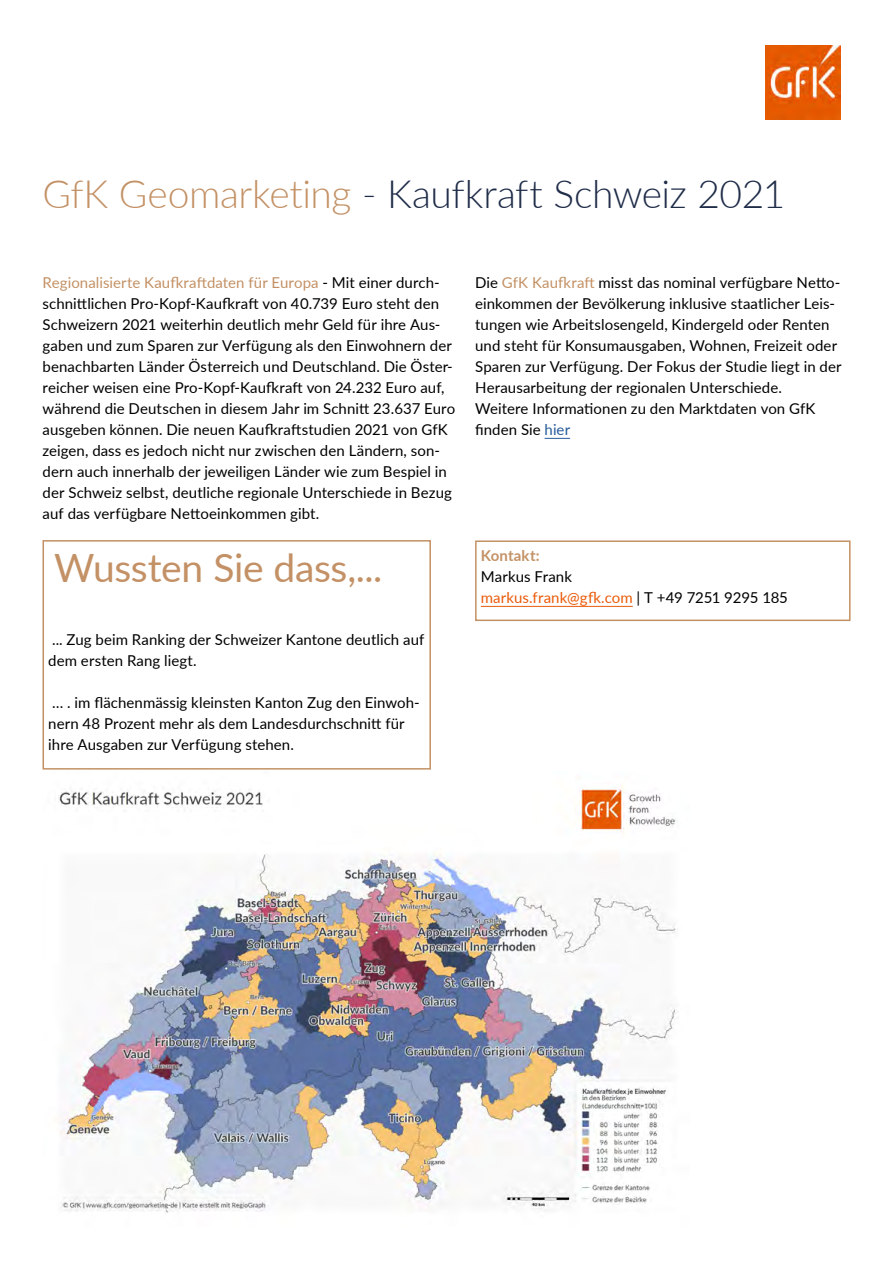
<style>
.page{position:relative;width:893px;height:1263px;background:#fff}
.page>*{position:absolute;margin:0;border:0;box-sizing:border-box;transform-origin:0 0}
.t1{font:300 39px "Lato";letter-spacing:-.01em;color:#202d49}
.t2{font:39px "Lato";letter-spacing:-.01em;color:#c39165}
.t3{font:15px/21px "Lato";letter-spacing:.005em;color:#000}
.t4{font:700 15px "Lato";letter-spacing:.01em;color:#c39165}
.s1{color:#c39165}
.s2{color:#275b9b}
.s3{color:#ea5b0b}
</style>
<div class="page">
<svg style="left:545px;top:438px;width:25px;height:1px"></svg>
<img style="left:765px;top:45px;width:75px;height:75px">
<div style="left:43px;top:540px;width:388px;height:230px;border:2px solid #c39165"></div>
<hr style="left:481px;top:606px;width:152px;height:1px;background:#ea5b0b">
<div style="left:475px;top:540px;width:375px;height:81px;border:2px solid #c39165"></div>
<img style="left:58px;top:786px;width:620px;height:427px">
<h1 class="t1" style="left:43px;top:167px;width:744px"><span class="s1">GfK Geomarketing</span> - Kaufkraft Schweiz 2021</h1>
<p class="t3" style="left:43px;top:271px;width:414px"><span class="s1">Regionalisierte Kaufkraftdaten für Europa</span> - Mit einer durch&shy;schnittlichen Pro-Kopf-Kaufkraft von 40.739 Euro steht den Schweizern 2021 weiterhin deutlich mehr Geld für ihre Aus&shy;gaben und zum Sparen zur Verfügung als den Einwohnern der benachbarten Länder Österreich und Deutschland. Die Öster&shy;reicher weisen eine Pro-Kopf-Kaufkraft von 24.232 Euro auf, während die Deutschen in diesem Jahr im Schnitt 23.637 Euro ausgeben können. Die neuen Kaufkraftstudien 2021 von GfK zeigen, dass es jedoch nicht nur zwischen den Ländern, son&shy;dern auch innerhalb der jeweiligen Länder wie zum Bespiel in der Schweiz selbst, deutliche regionale Unterschiede in Bezug auf das verfügbare Nettoeinkommen gibt.</p>
<h1 class="t2" style="left:54px;top:540px;width:330px">Wussten Sie dass,...</h1>
<p class="t3" style="left:48px;top:628px;width:378px">... Zug beim Ranking der Schweizer Kantone deutlich auf dem ersten Rang liegt.</p>
<p class="t3" style="left:48px;top:691px;width:373px">… . im flächenmässig kleinsten Kanton Zug den Einwoh&shy;nern 48 Prozent mehr als dem Landesdurchschnitt für ihre Ausgaben zur Verfügung stehen.</p>
<p class="t3" style="left:475px;top:271px;width:368px">Die <span class="s1">GfK Kaufkraft</span> misst das nominal verfügbare Netto&shy;einkommen der Bevölkerung inklusive staatlicher Leis&shy;tungen wie Arbeitslosengeld, Kindergeld oder Renten und steht für Konsumausgaben, Wohnen, Freizeit oder Sparen zur Verfügung. Der Fokus der Studie liegt in der Herausarbeitung der regionalen Unterschiede.<br>Weitere Informationen zu den Marktdaten von GfK finden Sie <span class="s2">hier</span></p>
<p class="t4" style="left:481px;top:544px;width:60px">Kontakt:</p>
<p class="t3" style="left:481px;top:565px;width:309px">Markus Frank<br><span class="s3">markus.frank@gfk.com</span> | T +49 7251 9295 185</p>
</div>
